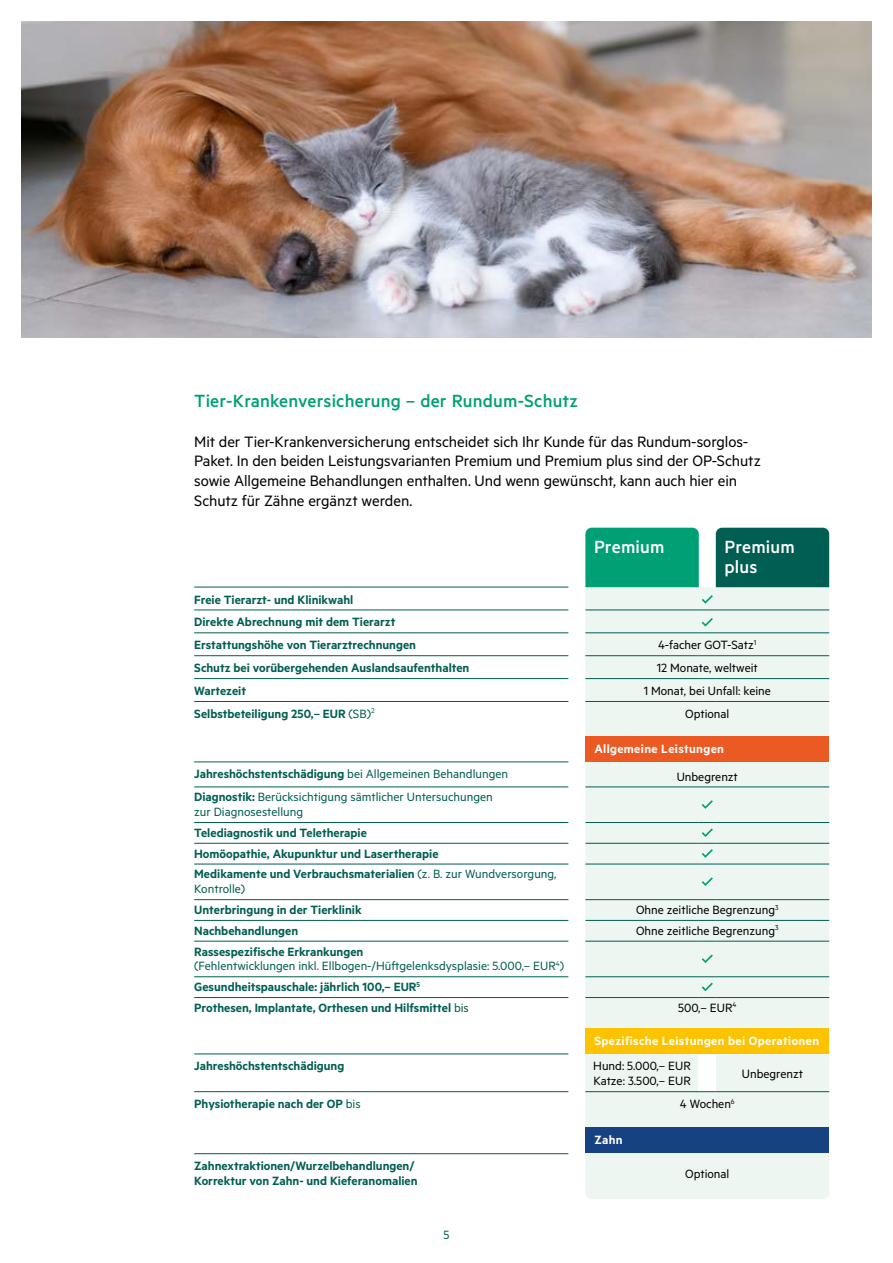
<style>
.page{position:relative;width:893px;height:1263px;background:#fff}
.page>*{position:absolute;margin:0;border:0;box-sizing:border-box;transform-origin:0 0}
.t1{font:500 19.8px "Metric Alt";letter-spacing:.01em;color:#00a075}
.t2{font:500 19.8px/19.8px "Metric Alt";letter-spacing:.005em;color:#fff}
.t3{font:16.95px/19.8px "Metric Alt";letter-spacing:-.005em;color:#000}
.t4{font:600 13.5px/20.7px "Metric Alt";color:#005e52}
.t5{font:13.5px/14.9px "Metric Alt";color:#005e52}
.t6{font:13.5px/14.9px "Metric Alt";color:#000}
.t7{font:600 13.5px "Metric Alt";letter-spacing:.025em;color:#fff}
.s1{font-weight:400}
.s2{font-weight:600}
</style>
<div class="page">
<img style="left:21px;top:21px;width:851px;height:317px">
<div style="left:585px;top:587px;width:244px;height:612px;background:#edf6f1"></div>
<div style="left:585px;top:528px;width:114px;height:59px;background:#00a075"></div>
<div style="left:716px;top:528px;width:113px;height:59px;background:#005e52"></div>
<hr style="left:194px;top:786px;width:374px;height:1px;background:#005e52">
<hr style="left:194px;top:822px;width:374px;height:1px;background:#005e52">
<hr style="left:194px;top:843px;width:374px;height:1px;background:#005e52">
<hr style="left:194px;top:864px;width:374px;height:1px;background:#005e52">
<hr style="left:194px;top:899px;width:374px;height:1px;background:#005e52">
<hr style="left:194px;top:920px;width:374px;height:1px;background:#005e52">
<hr style="left:194px;top:941px;width:374px;height:1px;background:#005e52">
<hr style="left:194px;top:976px;width:374px;height:1px;background:#005e52">
<hr style="left:194px;top:997px;width:374px;height:1px;background:#005e52">
<hr style="left:585px;top:786px;width:114px;height:1px;background:#005e52">
<svg style="left:699px;top:786px;width:17px;height:1px"></svg>
<hr style="left:716px;top:786px;width:113px;height:1px;background:#005e52">
<hr style="left:585px;top:822px;width:114px;height:1px;background:#005e52">
<hr style="left:716px;top:822px;width:113px;height:1px;background:#005e52">
<hr style="left:585px;top:843px;width:114px;height:1px;background:#005e52">
<hr style="left:716px;top:843px;width:113px;height:1px;background:#005e52">
<hr style="left:585px;top:864px;width:114px;height:1px;background:#005e52">
<svg style="left:699px;top:864px;width:17px;height:1px"></svg>
<hr style="left:716px;top:864px;width:113px;height:1px;background:#005e52">
<hr style="left:585px;top:899px;width:114px;height:1px;background:#005e52">
<svg style="left:699px;top:899px;width:17px;height:1px"></svg>
<hr style="left:716px;top:899px;width:113px;height:1px;background:#005e52">
<hr style="left:585px;top:920px;width:114px;height:1px;background:#005e52">
<svg style="left:699px;top:920px;width:17px;height:1px"></svg>
<hr style="left:716px;top:920px;width:113px;height:1px;background:#005e52">
<hr style="left:585px;top:941px;width:114px;height:1px;background:#005e52">
<svg style="left:699px;top:941px;width:17px;height:1px"></svg>
<hr style="left:716px;top:941px;width:113px;height:1px;background:#005e52">
<hr style="left:585px;top:976px;width:114px;height:1px;background:#005e52">
<svg style="left:699px;top:976px;width:17px;height:1px"></svg>
<hr style="left:716px;top:976px;width:113px;height:1px;background:#005e52">
<hr style="left:585px;top:997px;width:114px;height:1px;background:#005e52">
<svg style="left:699px;top:997px;width:17px;height:1px"></svg>
<hr style="left:716px;top:997px;width:113px;height:1px;background:#005e52">
<hr style="left:194px;top:761px;width:374px;height:1px;background:#005e52">
<svg style="left:702px;top:800px;width:11px;height:9px"></svg>
<svg style="left:699px;top:822px;width:17px;height:15px"></svg>
<svg style="left:699px;top:843px;width:17px;height:15px"></svg>
<svg style="left:702px;top:877px;width:11px;height:9px"></svg>
<svg style="left:702px;top:954px;width:11px;height:9px"></svg>
<svg style="left:702px;top:983px;width:11px;height:8px"></svg>
<div style="left:699px;top:1054px;width:17px;height:38px;background:#fff"></div>
<hr style="left:194px;top:1091px;width:374px;height:1px;background:#005e52">
<hr style="left:585px;top:1091px;width:114px;height:1px;background:#005e52">
<svg style="left:699px;top:1091px;width:17px;height:1px"></svg>
<hr style="left:716px;top:1091px;width:113px;height:1px;background:#005e52">
<hr style="left:194px;top:1053px;width:374px;height:1px;background:#005e52">
<div style="left:585px;top:1028px;width:244px;height:25px;background:#fdc300"></div>
<div style="left:585px;top:736px;width:244px;height:25px;background:#eb5a23"></div>
<div style="left:585px;top:1127px;width:244px;height:26px;background:#164282"></div>
<hr style="left:194px;top:1153px;width:374px;height:1px;background:#005e52">
<hr style="left:194px;top:587px;width:374px;height:1px;background:#005e52">
<hr style="left:194px;top:609px;width:374px;height:1px;background:#005e52">
<hr style="left:585px;top:632px;width:114px;height:1px;background:#005e52">
<svg style="left:699px;top:632px;width:17px;height:1px"></svg>
<hr style="left:716px;top:632px;width:113px;height:1px;background:#005e52">
<hr style="left:585px;top:655px;width:114px;height:1px;background:#005e52">
<svg style="left:699px;top:655px;width:17px;height:1px"></svg>
<hr style="left:716px;top:655px;width:113px;height:1px;background:#005e52">
<hr style="left:585px;top:678px;width:114px;height:1px;background:#005e52">
<svg style="left:699px;top:678px;width:17px;height:1px"></svg>
<hr style="left:716px;top:678px;width:113px;height:1px;background:#005e52">
<hr style="left:585px;top:701px;width:114px;height:1px;background:#005e52">
<svg style="left:699px;top:701px;width:17px;height:1px"></svg>
<hr style="left:716px;top:701px;width:113px;height:1px;background:#005e52">
<hr style="left:585px;top:609px;width:114px;height:1px;background:#005e52">
<hr style="left:716px;top:609px;width:113px;height:1px;background:#005e52">
<hr style="left:194px;top:632px;width:374px;height:1px;background:#005e52">
<hr style="left:194px;top:655px;width:374px;height:1px;background:#005e52">
<hr style="left:194px;top:678px;width:374px;height:1px;background:#005e52">
<hr style="left:194px;top:701px;width:374px;height:1px;background:#005e52">
<svg style="left:699px;top:595px;width:17px;height:15px"></svg>
<svg style="left:702px;top:618px;width:11px;height:8px"></svg>
<h1 class="t1" style="left:194px;top:389px;width:385px">Tier-Krankenversicherung – der Rundum-Schutz</h1>
<p class="t3" style="left:194px;top:431px;width:568px">Mit der Tier-Krankenversicherung entscheidet sich Ihr Kunde für das Rundum-sorglos-Paket. In den beiden Leistungsvarianten Premium und Premium plus sind der OP-Schutz sowie Allgemeine Behandlungen enthalten. Und wenn gewünscht, kann auch hier ein Schutz für Zähne ergänzt werden.</p>
<p class="t4" style="left:194px;top:587px;width:223px;line-height:23px">Freie Tierarzt- und Klinikwahl<br>Direkte Abrechnung mit dem Tierarzt<br>Erstattungshöhe von Tierarztrechnungen</p>
<h1 class="t2" style="left:594px;top:536px;width:72px">Premium</h1>
<h1 class="t2" style="left:724px;top:536px;width:72px">Premium plus</h1>
<p class="t6" style="left:658px;top:637px;width:100px">4-facher GOT-Satz<sup>1</sup></p>
<p class="t4" style="left:194px;top:657px;width:277px">Schutz bei vorübergehenden Auslandsaufenthalten</p>
<p class="t6" style="left:657px;top:660px;width:103px">12 Monate, weltweit</p>
<p class="t4" style="left:194px;top:680px;width:53px">Wartezeit</p>
<p class="t6" style="left:644px;top:683px;width:129px">1 Monat, bei Unfall: keine</p>
<p class="t4" style="left:194px;top:703px;width:182px">Selbstbeteiligung 250,– EUR <span class="s1">(SB)</span><sup>2</sup></p>
<p class="t6" style="left:685px;top:706px;width:46px">Optional</p>
<p class="t7" style="left:594px;top:741px;width:131px">Allgemeine Leistungen</p>
<p class="t5" style="left:194px;top:766px;width:315px"><span class="s2">Jahreshöchstentschädigung</span> bei Allgemeinen Behandlungen</p>
<p class="t6" style="left:677px;top:768px;width:63px">Unbegrenzt</p>
<p class="t5" style="left:194px;top:789px;width:300px"><span class="s2">Diagnostik:</span> Berücksichtigung sämtlicher Untersuchungen zur Diagnosestellung</p>
<p class="t4" style="left:194px;top:822px;width:364px">Telediagnostik und Teletherapie<br>Homöopathie, Akupunktur und Lasertherapie<br>Medikamente und Verbrauchsmaterialien <span class="s1">(z. B. zur Wundversorgung,</span></p>
<p class="t5" style="left:194px;top:881px;width:53px">Kontrolle)</p>
<p class="t4" style="left:194px;top:899px;width:169px">Unterbringung in der Tierklinik</p>
<p class="t6" style="left:636px;top:902px;width:144px">Ohne zeitliche Begrenzung<sup>3</sup></p>
<p class="t4" style="left:194px;top:920px;width:106px">Nachbehandlungen</p>
<p class="t6" style="left:636px;top:923px;width:144px">Ohne zeitliche Begrenzung<sup>3</sup></p>
<p class="t5" style="left:194px;top:943px;width:371px"><span class="s2">Rassespezifische Erkrankungen<br></span>(Fehlentwicklungen inkl. Ellbogen-/Hüftgelenksdysplasie: 5.000,– EUR<sup>4</sup>)</p>
<p class="t4" style="left:194px;top:976px;width:276px">Gesundheitspauschale: jährlich 100,– EUR<sup>5<br></sup>Prothesen, Implantate, Orthesen und Hilfsmittel <span class="s1">bis</span></p>
<p class="t6" style="left:678px;top:1000px;width:60px">500,– EUR<sup>4</sup></p>
<p class="t7" style="left:594px;top:1033px;width:226px">Spezifische Leistungen bei Operationen</p>
<p class="t4" style="left:194px;top:1055px;width:152px">Jahreshöchstentschädigung</p>
<p class="t6" style="left:593px;top:1058px;width:99px">Hund: 5.000,– EUR<br>Katze: 3.500,– EUR</p>
<p class="t6" style="left:742px;top:1066px;width:63px">Unbegrenzt</p>
<p class="t4" style="left:194px;top:1093px;width:168px">Physiotherapie nach der OP <span class="s1">bis</span></p>
<p class="t6" style="left:680px;top:1096px;width:56px">4 Wochen<sup>6</sup></p>
<p class="t7" style="left:594px;top:1132px;width:30px">Zahn</p>
<p class="t4" style="left:194px;top:1158px;width:225px;line-height:14.9px">Zahnextraktionen/Wurzelbehandlungen/<br>Korrektur von Zahn- und Kieferanomalien</p>
<p class="t6" style="left:685px;top:1165px;width:46px">Optional</p>
<p class="t5" style="left:443px;top:1227px;width:8px">5</p>
</div>
